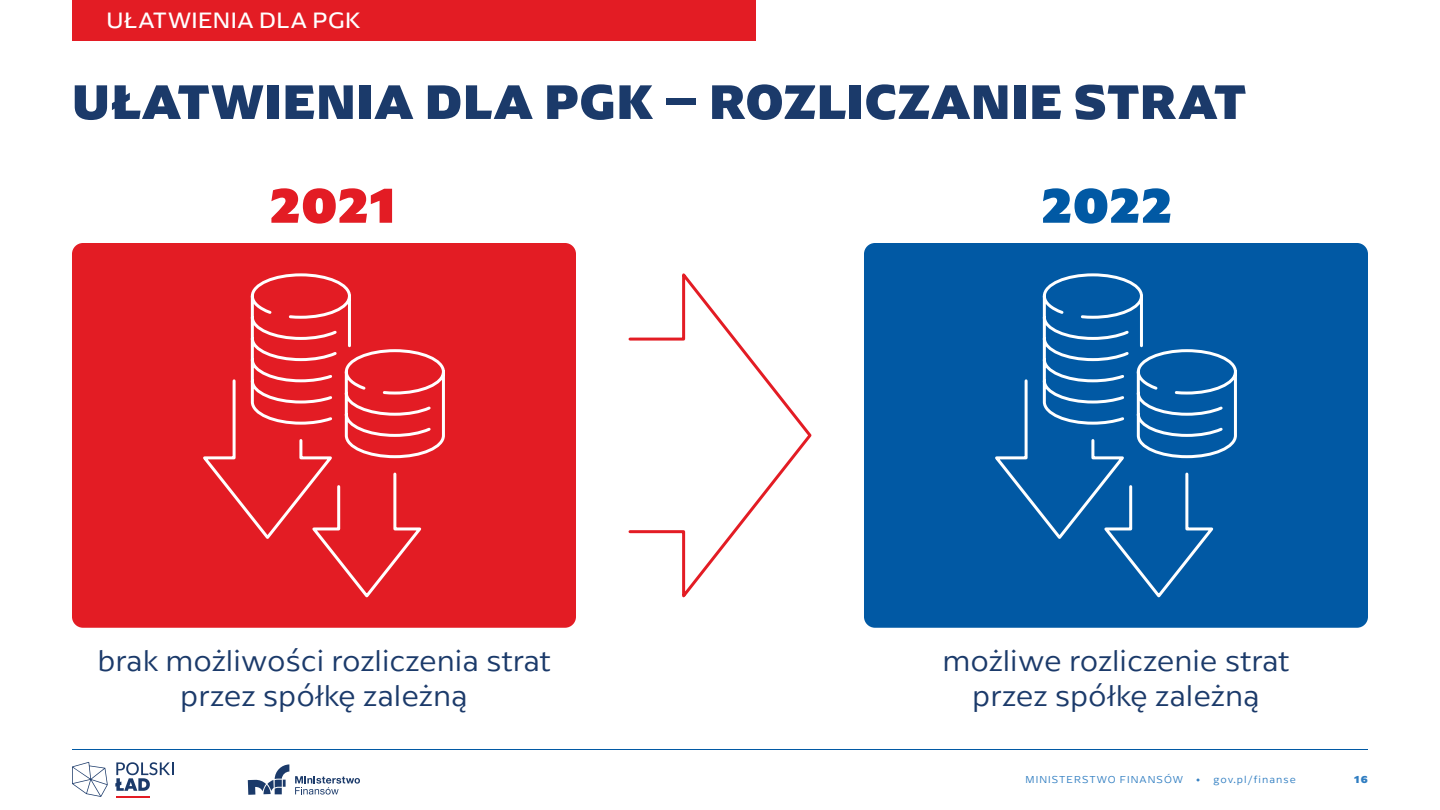
<style>
.page{position:relative;width:1440px;height:810px;background:#fff}
.page>*{position:absolute;margin:0;border:0;box-sizing:border-box;transform-origin:0 0}
.t1{font:800 50.62px "Arpona Sans";letter-spacing:.015em;color:#1b3a6a}
.t2{font:900 50.62px "Arpona Sans";color:#e31c24}
.t3{font:900 50.62px "Arpona Sans";color:#0159a4}
.t4{font:300 30.38px/35.5px "Arpona Sans";color:#1b3a6a;text-align:center}
.t5{font:23.25px "Arpona Sans";letter-spacing:.025em;color:#fff}
.t6{font:300 10.5px "Arpona Sans";letter-spacing:.1em;color:#2f7dc1}
.t7{font:800 10.5px "Arpona Sans";color:#2f7dc1}
</style>
<div class="page">
<div style="left:72px;top:0;width:684px;height:40px;background:#e31c24"></div>
<hr style="left:72px;top:749px;width:1296px;height:1px;background:#0159a4">
<svg style="left:295px;top:776px;width:65px;height:19px"></svg>
<svg style="left:248px;top:764px;width:41px;height:31px"></svg>
<hr style="left:116px;top:796px;width:34px;height:1px;background:#e31c24">
<svg style="left:115px;top:762px;width:58px;height:29px"></svg>
<svg style="left:72px;top:762px;width:36px;height:35px"></svg>
<div style="left:864px;top:243px;width:504px;height:385px;background:#0159a4;border-radius:11px"></div>
<div style="left:72px;top:243px;width:504px;height:385px;background:#e31c24;border-radius:11px"></div>
<svg style="left:203px;top:273px;width:242px;height:325px"></svg>
<svg style="left:995px;top:273px;width:242px;height:325px"></svg>
<svg style="left:628px;top:273px;width:184px;height:325px"></svg>
<p class="t5" style="left:106px;top:5px;width:255px">UŁATWIENIA DLA PGK</p>
<h1 class="t1" style="left:72px;top:70px;width:1176px">UŁATWIENIA DLA PGK – ROZLICZANIE STRAT</h1>
<h1 class="t2" style="left:269px;top:173px;width:129px">2021</h1>
<h1 class="t3" style="left:1041px;top:173px;width:134px">2022</h1>
<p class="t4" style="left:97px;top:643px;width:455px">brak możliwości rozliczenia strat przez spółkę zależną</p>
<p class="t4" style="left:943px;top:643px;width:348px">możliwe rozliczenie strat przez spółkę zależną</p>
<p class="t6" style="left:1026px;top:773px;width:272px">MINISTERSTWO FINANSÓW • gov.pl/finanse</p>
<p class="t7" style="left:1354px;top:773px;width:15px">16</p>
</div>
